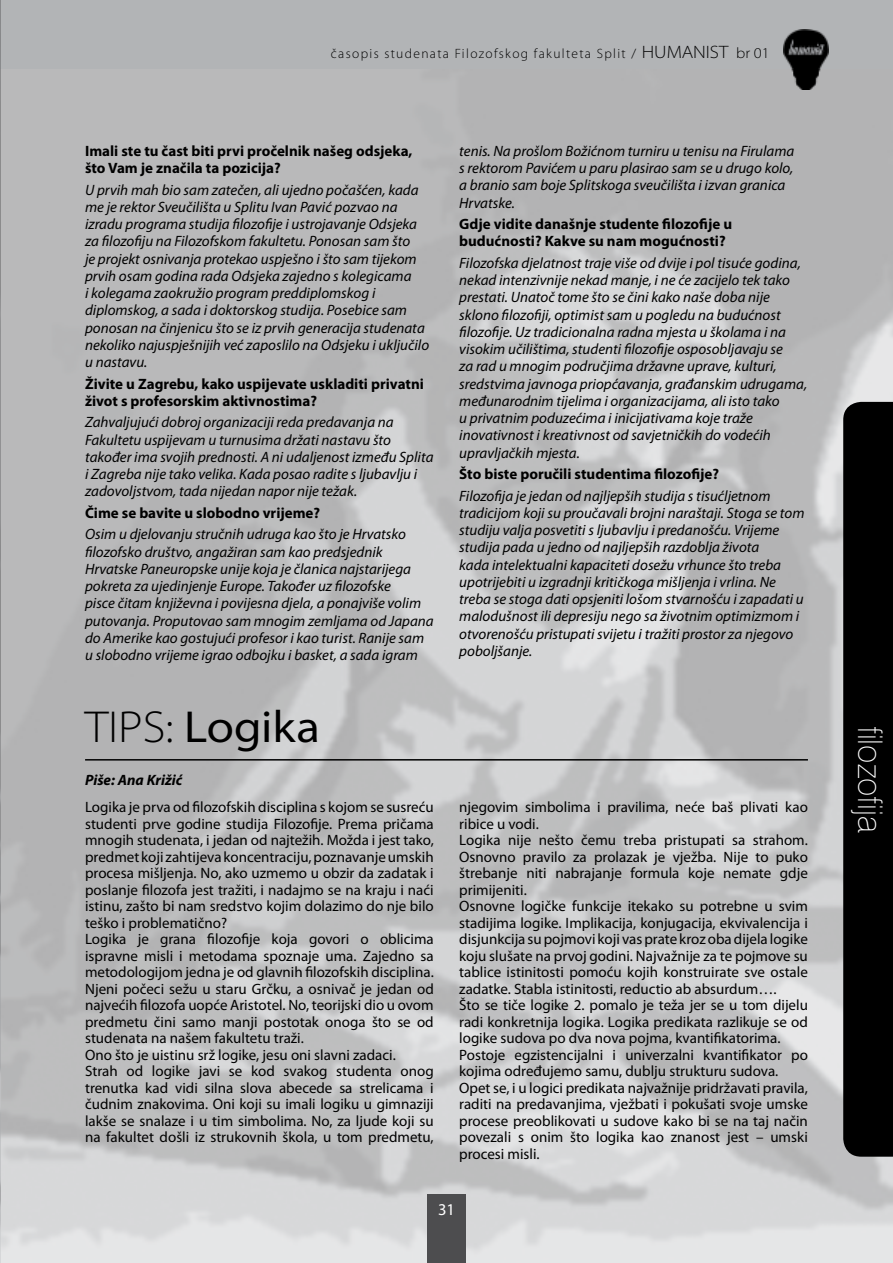
<style>
.page{position:relative;width:893px;height:1263px;background:#fff}
.page>*{position:absolute;margin:0;border:0;box-sizing:border-box;transform-origin:0 0}
.t1{font:semi-expanded 45px "Myriad Pro";color:#000}
.t2{font:100 34.05px "Swiss 721 BT";color:#fff}
.t3{font:16.5px "Myriad Pro";color:#fff}
.t4{font:italic 15px/17.2px "Myriad Pro";color:#000}
.t5{font:15px/16.5px "Myriad Pro";color:#000}
.t6{font:700 15px/17.2px "Myriad Pro";color:#000}
.t7{font:italic 700 15px "Myriad Pro";color:#000}
.t8{font:300 13.5px "Myriad Pro";letter-spacing:.1em;color:#000}
.s1{font-stretch:semi-expanded;font-size:18px}
.s2{font-stretch:semi-expanded;font-size:15px}
.s3{font-weight:300}
</style>
<div class="page">
<img style="left:0;top:68px;width:893px;height:1195px">
<hr style="left:85px;top:759px;width:723px;height:1px;background:#000">
<div style="left:427px;top:1195px;width:39px;height:68px;background:#4d4d4f"></div>
<div style="left:0;top:0;width:893px;height:68px;background:#b2b4b6"></div>
<div style="left:843px;top:402px;width:50px;height:755px;background:#000"></div>
<p class="t8" style="left:331px;top:46px;width:440px">časopis studenata Filozofskog fakulteta Split / <span class="s1">HUMANIST</span> <span class="s2">br 01</span></p>
<p class="t6" style="left:85px;top:142px;width:329px">Imali ste tu čast biti prvi pročelnik našeg odsjeka, što Vam je značila ta pozicija?</p>
<p class="t4" style="left:85px;top:181px;width:346px">U prvih mah bio sam zatečen, ali ujedno počašćen, kada me je rektor Sveučilišta u Splitu Ivan Pavić pozvao na izradu programa studija filozofije i ustrojavanje Odsjeka za filozofiju na Filozofskom fakultetu. Ponosan sam što<br>je projekt osnivanja protekao uspješno i što sam tijekom prvih osam godina rada Odsjeka zajedno s kolegicama<br>i kolegama zaokružio program preddiplomskog i diplomskog, a sada i doktorskog studija. Posebice sam ponosan na činjenicu što se iz prvih generacija studenata nekoliko najuspješnijih već zaposlilo na Odsjeku i uključilo u nastavu.</p>
<p class="t6" style="left:85px;top:374px;width:340px">Živite u Zagrebu, kako uspijevate uskladiti privatni život s profesorskim aktivnostima?</p>
<p class="t4" style="left:85px;top:413px;width:350px">Zahvaljujući dobroj organizaciji reda predavanja na Fakultetu uspijevam u turnusima držati nastavu što također ima svojih prednosti. A ni udaljenost između Splita i Zagreba nije tako velika. Kada posao radite s ljubavlju i zadovoljstvom, tada nijedan napor nije težak.</p>
<p class="t6" style="left:85px;top:504px;width:237px">Čime se bavite u slobodno vrijeme?</p>
<p class="t4" style="left:85px;top:525px;width:350px">Osim u djelovanju stručnih udruga kao što je Hrvatsko filozofsko društvo, angažiran sam kao predsjednik Hrvatske Paneuropske unije koja je članica najstarijega pokreta za ujedinjenje Europe. Također uz filozofske<br>pisce čitam književna i povijesna djela, a ponajviše volim putovanja. Proputovao sam mnogim zemljama od Japana do Amerike kao gostujući profesor i kao turist. Ranije sam u slobodno vrijeme igrao odbojku i basket, a sada igram</p>
<h1 class="t1" style="left:85px;top:702px;width:236px"><span class="s3">TIPS:</span> Logika</h1>
<p class="t7" style="left:85px;top:770px;width:99px">Piše: Ana Križić</p>
<p class="t4" style="left:459px;top:142px;width:337px">tenis. Na prošlom Božićnom turniru u tenisu na Firulama s rektorom Pavićem u paru plasirao sam se u drugo kolo, a branio sam boje Splitskoga sveučilišta i izvan granica Hrvatske.</p>
<p class="t6" style="left:459px;top:215px;width:274px">Gdje vidite današnje studente filozofije u budućnosti? Kakve su nam mogućnosti?</p>
<p class="t4" style="left:459px;top:254px;width:349px">Filozofska djelatnost traje više od dvije i pol tisuće godina, nekad intenzivnije nekad manje, i ne će zacijelo tek tako prestati. Unatoč tome što se čini kako naše doba nije sklono filozofiji, optimist sam u pogledu na budućnost filozofije. Uz tradicionalna radna mjesta u školama i na visokim učilištima, studenti filozofije osposobljavaju se<br>za rad u mnogim područjima državne uprave, kulturi, sredstvima javnoga priopćavanja, građanskim udrugama, međunarodnim tijelima i organizacijama, ali isto tako<br>u privatnim poduzećima i inicijativama koje traže inovativnost i kreativnost od savjetničkih do vodećih upravljačkih mjesta.</p>
<p class="t6" style="left:459px;top:465px;width:261px">Što biste poručili studentima filozofije?</p>
<p class="t4" style="left:459px;top:487px;width:347px">Filozofija je jedan od najljepših studija s tisućljetnom tradicijom koji su proučavali brojni naraštaji. Stoga se tom studiju valja posvetiti s ljubavlju i predanošću. Vrijeme studija pada u jedno od najljepših razdoblja života<br>kada intelektualni kapaciteti dosežu vrhunce što treba upotrijebiti u izgradnji kritičkoga mišljenja i vrlina. Ne treba se stoga dati opsjeniti lošom stvarnošću i zapadati u malodušnost ili depresiju nego sa životnim optimizmom i otvorenošću pristupati svijetu i tražiti prostor za njegovo poboljšanje.</p>
<p class="t5" style="left:85px;top:799px;width:350px">Logika je prva od filozofskih disciplina s kojom se susreću studenti prve godine studija Filozofije. Prema pričama mnogih studenata, i jedan od najtežih. Možda i jest tako, predmet koji zahtijeva koncentraciju, poznavanje umskih procesa mišljenja. No, ako uzmemo u obzir da zadatak i poslanje filozofa jest tražiti, i nadajmo se na kraju i naći istinu, zašto bi nam sredstvo kojim dolazimo do nje bilo teško i problematično?<br>Logika je grana filozofije koja govori o oblicima ispravne misli i metodama spoznaje uma. Zajedno sa metodologijom jedna je od glavnih filozofskih disciplina.<br>Njeni počeci sežu u staru Grčku, a osnivač je jedan od najvećih filozofa uopće Aristotel. No, teorijski dio u ovom predmetu čini samo manji postotak onoga što se od studenata na našem fakultetu traži.<br>Ono što je uistinu srž logike, jesu oni slavni zadaci.<br>Strah od logike javi se kod svakog studenta onog trenutka kad vidi silna slova abecede sa strelicama i čudnim znakovima. Oni koji su imali logiku u gimnaziji lakše se snalaze i u tim simbolima. No, za ljude koji su na fakultet došli iz strukovnih škola, u tom predmetu,</p>
<p class="t5" style="left:459px;top:799px;width:350px">njegovim simbolima i pravilima, neće baš plivati kao ribice u vodi.<br>Logika nije nešto čemu treba pristupati sa strahom.<br>Osnovno pravilo za prolazak je vježba. Nije to puko štrebanje niti nabrajanje formula koje nemate gdje primijeniti.<br>Osnovne logičke funkcije itekako su potrebne u svim stadijima logike. Implikacija, konjugacija, ekvivalencija i disjunkcija su pojmovi koji vas prate kroz oba dijela logike koju slušate na prvoj godini. Najvažnije za te pojmove su tablice istinitosti pomoću kojih konstruirate sve ostale zadatke. Stabla istinitosti, reductio ab absurdum….<br>Što se tiče logike 2. pomalo je teža jer se u tom dijelu radi konkretnija logika. Logika predikata razlikuje se od logike sudova po dva nova pojma, kvantifikatorima.<br>Postoje egzistencijalni i univerzalni kvantifikator po kojima određujemo samu, dublju strukturu sudova.<br>Opet se, i u logici predikata najvažnije pridržavati pravila, raditi na predavanjima, vježbati i pokušati svoje umske procese preoblikovati u sudove kako bi se na taj način povezali s onim što logika kao znanost jest – umski procesi misli.</p>
<p class="t3" style="left:438px;top:1199px;width:18px">31</p>
<h2 class="t2" style="left:891px;top:725px;width:109px;rotate:90deg">filozofija</h2>
</div>
